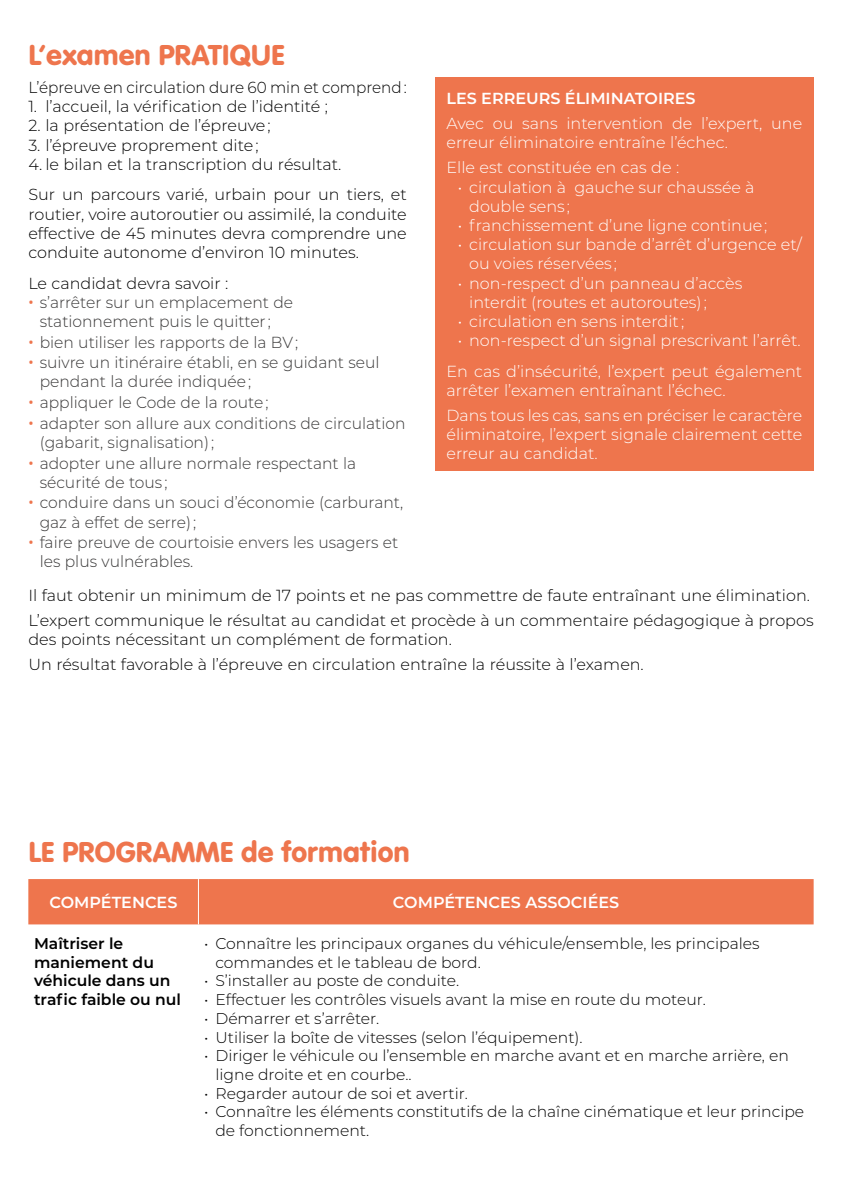
<style>
.page{position:relative;width:842px;height:1191px;background:#fff}
.page>*{position:absolute;margin:0;border:0;box-sizing:border-box;transform-origin:0 0}
.t1{font:30px "VAG Rundschrift D";color:#ee754d}
.t2{font:300 16px/19.2px "Montserrat";color:#000}
.t3{font:300 16px/19.2px "Montserrat";color:#fff}
.t4{font:300 16px/19.2px "Montserrat";color:#373636}
.t5{font:600 16px "Montserrat";color:#fff}
.t6{font:300 16px "Montserrat";color:#000;scale:.95 1}
.t7{font:300 15.6px/18.8px "Montserrat";color:#000}
.t8{font:600 15.6px/18.8px "Montserrat";color:#000}
.s1{font-family:"Roboto";font-weight:400;color:#ee754d}
</style>
<div class="page">
<div style="left:435px;top:78px;width:379px;height:392px;background:#ee754d"></div>
<div style="left:28px;top:879px;width:786px;height:45px;background:#ee754d"></div>
<hr style="left:198px;top:879px;width:1px;height:45px;background:#fff">
<h1 class="t1" style="left:28px;top:37px;width:258px">L’examen PRATIQUE</h1>
<p class="t6" style="left:28px;top:76px;width:400px">L’épreuve en circulation dure 60 min et comprend :</p>
<p class="t2" style="left:28px;top:96px;width:301px">1. l’accueil, la vérification de l’identité ;</p>
<p class="t2" style="left:28px;top:116px;width:244px">2. la présentation de l’épreuve ;</p>
<p class="t2" style="left:28px;top:135px;width:232px">3. l’épreuve proprement dite ;</p>
<p class="t2" style="left:28px;top:148px;width:380px;line-height:30.6px">4. le bilan et la transcription du résultat.<br>Sur un parcours varié, urbain pour un tiers, et</p>
<p class="t2" style="left:28px;top:204px;width:380px;text-align:justify">routier, voire autoroutier ou assimilé, la conduite effective de 45 minutes devra comprendre une conduite autonome d’environ 10 minutes.</p>
<p class="t2" style="left:28px;top:273px;width:202px">Le candidat devra savoir :</p>
<p class="t4" style="left:40px;top:292px;width:255px;text-indent:-11px"><span class="s1">•</span> s’arrêter sur un emplacement de stationnement puis le quitter ;</p>
<p class="t4" style="left:28px;top:332px;width:271px"><span class="s1">•</span> bien utiliser les rapports de la BV ;</p>
<p class="t4" style="left:40px;top:352px;width:341px;text-indent:-11px"><span class="s1">•</span> suivre un itinéraire établi, en se guidant seul pendant la durée indiquée ;</p>
<p class="t4" style="left:28px;top:392px;width:242px"><span class="s1">•</span> appliquer le Code de la route ;</p>
<p class="t4" style="left:40px;top:413px;width:367px;text-indent:-11px"><span class="s1">•</span> adapter son allure aux conditions de circulation (gabarit, signalisation) ;</p>
<p class="t4" style="left:40px;top:453px;width:318px;text-indent:-11px"><span class="s1">•</span> adopter une allure normale respectant la sécurité de tous ;</p>
<p class="t4" style="left:40px;top:492px;width:365px;text-indent:-11px"><span class="s1">•</span> conduire dans un souci d’économie (carburant, gaz à effet de serre) ;</p>
<p class="t4" style="left:40px;top:532px;width:360px;text-indent:-11px"><span class="s1">•</span> faire preuve de courtoisie envers les usagers et les plus vulnérables.</p>
<p class="t2" style="left:28px;top:583px;width:787px;line-height:24.8px">Il faut obtenir un minimum de 17 points et ne pas commettre de faute entraînant une élimination.<br>L’expert communique le résultat au candidat et procède à un commentaire pédagogique à propos</p>
<p class="t2" style="left:28px;top:627px;width:617px;line-height:24.8px">des points nécessitant un complément de formation.<br>Un résultat favorable à l’épreuve en circulation entraîne la réussite à l’examen.</p>
<p class="t5" style="left:446px;top:87px;width:251px">LES ERREURS ÉLIMINATOIRES</p>
<p class="t3" style="left:446px;top:113px;width:357px">Avec ou sans intervention de l’expert, une erreur éliminatoire entraîne l’échec.</p>
<p class="t3" style="left:446px;top:157px;width:234px">Elle est constituée en cas de :</p>
<p class="t3" style="left:469px;top:177px;width:287px;text-indent:-11px">• circulation à gauche sur chaussée à double sens ;</p>
<p class="t3" style="left:458px;top:215px;width:311px">• franchissement d’une ligne continue ;</p>
<p class="t3" style="left:469px;top:234px;width:334px;text-indent:-11px">• circulation sur bande d’arrêt d’urgence et/ ou voies réservées ;</p>
<p class="t3" style="left:469px;top:273px;width:275px;text-indent:-11px">• non-respect d’un panneau d’accès interdit (routes et autoroutes) ;</p>
<p class="t3" style="left:458px;top:311px;width:228px">• circulation en sens interdit ;</p>
<p class="t3" style="left:446px;top:325px;width:357px;line-height:30.6px;text-align:right">• non-respect d’un signal prescrivant l’arrêt.<br>En cas d’insécurité, l’expert peut également</p>
<p class="t3" style="left:446px;top:377px;width:357px;line-height:24.8px">arrêter l’examen entraînant l’échec.<br>Dans tous les cas, sans en préciser le caractère</p>
<p class="t3" style="left:446px;top:424px;width:357px">éliminatoire, l’expert signale clairement cette erreur au candidat.</p>
<h1 class="t1" style="left:28px;top:834px;width:383px">LE PROGRAMME de formation</h1>
<p class="t5" style="left:49px;top:891px;width:130px">COMPÉTENCES</p>
<p class="t5" style="left:393px;top:891px;width:228px">COMPÉTENCES ASSOCIÉES</p>
<p class="t8" style="left:34px;top:933px;width:148px">Maîtriser le maniement du véhicule dans un trafic faible ou nul</p>
<p class="t7" style="left:215px;top:933px;width:546px;text-indent:-11px">• Connaître les principaux organes du véhicule/ensemble, les principales commandes et le tableau de bord.</p>
<p class="t7" style="left:204px;top:971px;width:257px">• S’installer au poste de conduite.</p>
<p class="t7" style="left:204px;top:989px;width:503px">• Effectuer les contrôles visuels avant la mise en route du moteur.</p>
<p class="t7" style="left:204px;top:1008px;width:177px">• Démarrer et s’arrêter.</p>
<p class="t7" style="left:204px;top:1027px;width:380px">• Utiliser la boîte de vitesses (selon l’équipement).</p>
<p class="t7" style="left:215px;top:1045px;width:575px;text-indent:-11px">• Diriger le véhicule ou l’ensemble en marche avant et en marche arrière, en ligne droite et en courbe..</p>
<p class="t7" style="left:204px;top:1083px;width:265px">• Regarder autour de soi et avertir.</p>
<p class="t7" style="left:215px;top:1102px;width:590px;text-indent:-11px">• Connaître les éléments constitutifs de la chaîne cinématique et leur principe de fonctionnement.</p>
</div>
